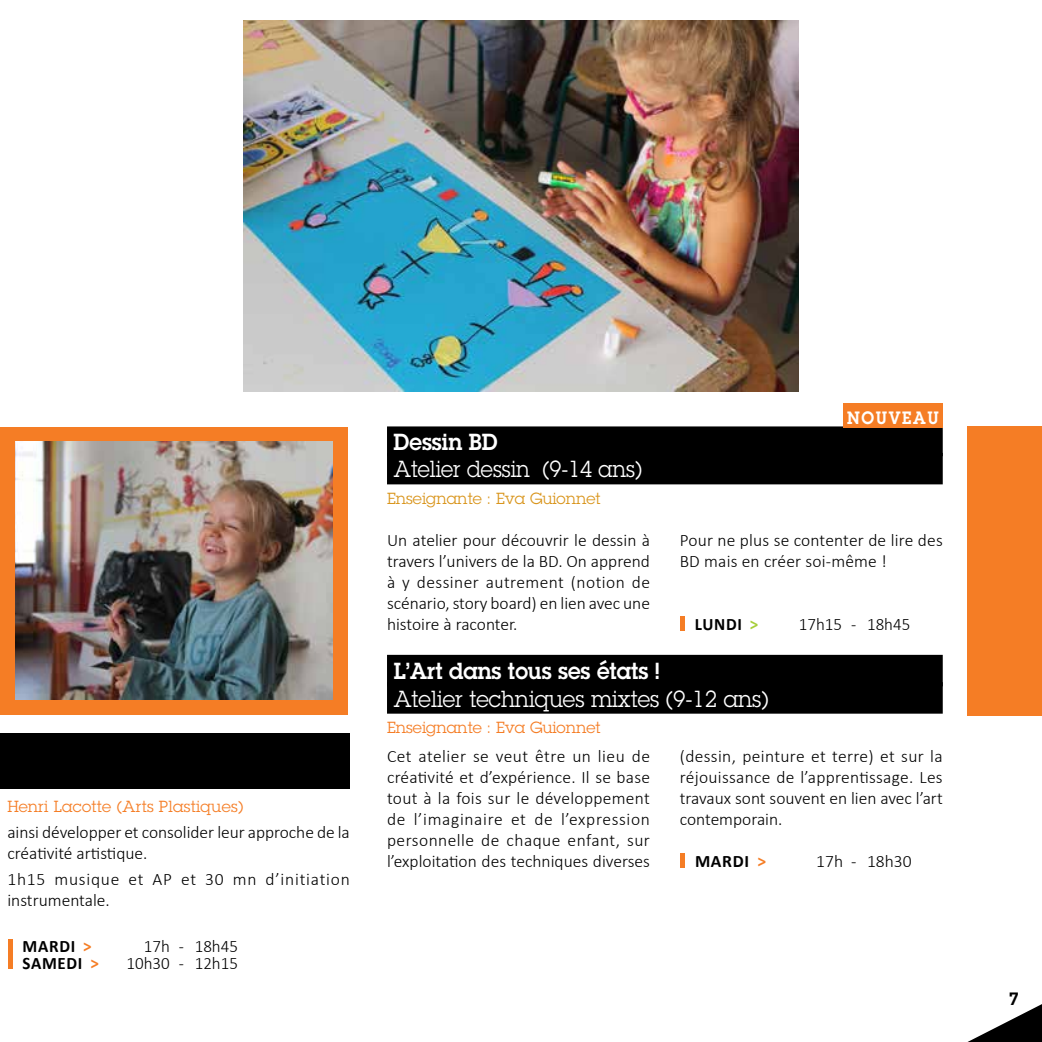
<style>
.page{position:relative;width:1042px;height:1042px;background:#fff}
.page>*{position:absolute;margin:0;border:0;box-sizing:border-box;transform-origin:0 0}
.t1{font:22.75px "Lubalin Graph Std";color:#fff;scale:.95 1}
.t2{font:600 22.75px "Lubalin Graph Std";color:#fff;scale:.95 1}
.t3{font:22.75px "Lubalin Graph Std";color:#fff;scale:.92 1}
.t4{font:300 17.5px/21px "Calibri";color:#000;text-align:justify}
.t5{font:300 17.5px/21px "Calibri";letter-spacing:.045em;color:#000}
.t6{font:700 17.5px "Calibri";letter-spacing:.04em;color:#000}
.t7{font:600 17.5px "Lubalin Graph Std";letter-spacing:.1em;color:#fff;scale:.92 1}
.t8{font:600 17.5px "Lubalin Graph Std";color:#000}
.t9{font:700 17.5px "Calibri";color:#f57d25}
.t10{font:15.75px "Lubalin Graph Std";letter-spacing:.02em;color:#f57d25}
.t11{font:15.75px "Lubalin Graph Std";color:#d9951c}
.t12{font:15.75px "Lubalin Graph Std";color:#f57d25}
.s1{color:#f57d25}
.s2{color:#a6ce39}
</style>
<div class="page">
<div style="left:0;top:427px;width:347px;height:287px;background:#f57d25"></div>
<div style="left:387px;top:426px;width:556px;height:30px;background:#000"></div>
<div style="left:387px;top:453px;width:556px;height:31px;background:#000"></div>
<div style="left:387px;top:655px;width:556px;height:31px;background:#000"></div>
<div style="left:387px;top:682px;width:556px;height:31px;background:#000"></div>
<div style="left:680px;top:616px;width:5px;height:15px;background:#f57d25"></div>
<div style="left:680px;top:853px;width:5px;height:15px;background:#f57d25"></div>
<div style="left:967px;top:427px;width:75px;height:289px;background:#f57d25"></div>
<svg style="left:967px;top:1004px;width:75px;height:38px"></svg>
<div style="left:7px;top:733px;width:343px;height:56px;background:#000"></div>
<div style="left:8px;top:939px;width:5px;height:30px;background:#f57d25"></div>
<div style="left:0;top:733px;width:7px;height:56px;background:#000"></div>
<div style="left:843px;top:403px;width:100px;height:25px;background:#f57d25"></div>
<img style="left:15px;top:441px;width:317px;height:258px">
<img style="left:243px;top:21px;width:556px;height:370px">
<p class="t10" style="left:7px;top:796px;width:237px">Henri Lacotte (Arts Plastiques)</p>
<p class="t4" style="left:7px;top:821px;width:344px">ainsi développer et consolider leur approche de la créativité artistique.</p>
<p class="t5" style="left:7px;top:868px;width:344px">1h15 musique et AP et 30 mn d’initiation instrumentale.</p>
<p class="t6" style="left:23px;top:935px;width:71px">MARDI <span class="s1">&gt;</span></p>
<p class="t4" style="left:144px;top:935px;width:95px">17h - 18h45</p>
<p class="t6" style="left:23px;top:952px;width:78px">SAMEDI <span class="s1">&gt;</span></p>
<p class="t4" style="left:126px;top:953px;width:113px">10h30 - 12h15</p>
<p class="t7" style="left:847px;top:406px;width:101px">NOUVEAU</p>
<h1 class="t2" style="left:393px;top:427px;width:111px">Dessin BD</h1>
<h1 class="t3" style="left:394px;top:455px;width:271px">Atelier dessin (9-14 ans)</h1>
<p class="t11" style="left:387px;top:488px;width:215px">Enseignante : Eva Guionnet</p>
<p class="t4" style="left:387px;top:530px;width:264px">Un atelier pour découvrir le dessin à travers l’univers de la BD. On apprend à y dessiner autrement (notion de scénario, story board) en lien avec une histoire à raconter.</p>
<p class="t4" style="left:680px;top:530px;width:264px">Pour ne plus se contenter de lire des<br>BD mais en créer soi-même !</p>
<p class="t6" style="left:695px;top:613px;width:65px">LUNDI <span class="s2">&gt;</span></p>
<p class="t4" style="left:799px;top:614px;width:113px">17h15 - 18h45</p>
<h1 class="t2" style="left:394px;top:656px;width:281px">L’Art dans tous ses états !</h1>
<h1 class="t1" style="left:394px;top:684px;width:396px">Atelier techniques mixtes (9-12 ans)</h1>
<p class="t12" style="left:387px;top:717px;width:215px">Enseignante : Eva Guionnet</p>
<p class="t4" style="left:387px;top:745px;width:264px">Cet atelier se veut être un lieu de créativité et d’expérience. Il se base tout à la fois sur le développement de l’imaginaire et de l’expression personnelle de chaque enfant, sur l’exploitation des techniques diverses</p>
<p class="t4" style="left:680px;top:745px;width:264px">(dessin, peinture et terre) et sur la réjouissance de l’apprentissage. Les travaux sont souvent en lien avec l’art contemporain.</p>
<p class="t6" style="left:695px;top:850px;width:12px">MARDI</p>
<p class="t9" style="left:757px;top:850px;width:10px">&gt;</p>
<p class="t4" style="left:816px;top:850px;width:97px">17h - 18h30</p>
<p class="t8" style="left:1008px;top:987px;width:12px">7</p>
</div>
